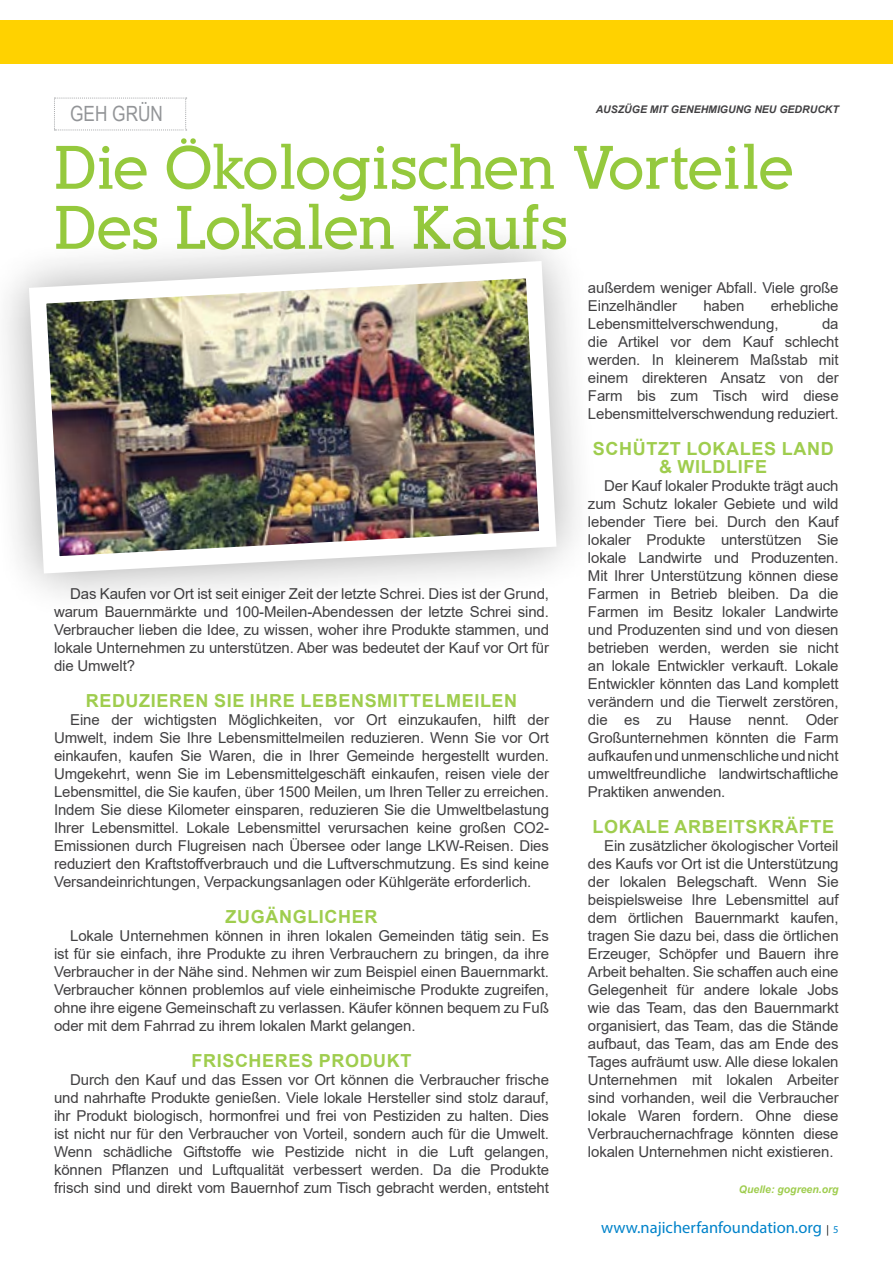
<style>
.page{position:relative;width:893px;height:1263px;background:#fff}
.page>*{position:absolute;margin:0;border:0;box-sizing:border-box;transform-origin:0 0}
.t1{font:700 60px/60px "Alexandria FLF";color:#95c93d}
.t2{font:21px "Arial Narrow";color:#939598}
.t3{font:700 18px/18px "Arial";letter-spacing:.035em;color:#9fcd4e;text-align:center}
.t4{font:16.5px "Myriad Pro";color:#0083ca}
.t5{font:15px/18px "Arial";letter-spacing:-.01em;color:#414042;text-align:justify}
.t6{font:italic 700 10.5px "Arial";color:#414042}
.t7{font:italic 700 10.5px "Arial";color:#9fcd4e}
.s1{font-size:10.5px;color:#000}
.s2{font-size:10.5px}
</style>
<div class="page">
<div style="left:0;top:21px;width:893px;height:43px;background:#ffd200"></div>
<svg style="left:54px;top:98px;width:133px;height:33px"></svg>
<svg style="left:6px;top:239px;width:572px;height:357px"></svg>
<img style="left:20px;top:252px;width:545px;height:330px">
<h2 class="t2" style="left:70px;top:98px;width:92px">GEH GRÜN</h2>
<p class="t6" style="left:596px;top:102px;width:245px">AUSZÜGE MIT GENEHMIGUNG NEU GEDRUCKT</p>
<h1 class="t1" style="left:54px;top:138px;width:741px">Die ökologischen Vorteile des lokalen Kaufs</h1>
<p class="t5" style="left:54px;top:584px;width:497px;text-indent:16px">Das Kaufen vor Ort ist seit einiger Zeit der letzte Schrei. Dies ist der Grund, warum Bauernmärkte und 100-Meilen-Abendessen der letzte Schrei sind.<br>Verbraucher lieben die Idee, zu wissen, woher ihre Produkte stammen, und lokale Unternehmen zu unterstützen. Aber was bedeutet der Kauf vor Ort für die Umwelt?</p>
<p class="t3" style="left:86px;top:691px;width:433px">REDUZIEREN SIE IHRE LEBENSMITTELMEILEN</p>
<p class="t5" style="left:54px;top:710px;width:496px;text-indent:16px">Eine der wichtigsten Möglichkeiten, vor Ort einzukaufen, hilft der Umwelt, indem Sie Ihre Lebensmittelmeilen reduzieren. Wenn Sie vor Ort einkaufen, kaufen Sie Waren, die in Ihrer Gemeinde hergestellt wurden.<br>Umgekehrt, wenn Sie im Lebensmittelgeschäft einkaufen, reisen viele der Lebensmittel, die Sie kaufen, über 1500 Meilen, um Ihren Teller zu erreichen.<br>Indem Sie diese Kilometer einsparen, reduzieren Sie die Umweltbelastung Ihrer Lebensmittel. Lokale Lebensmittel verursachen keine großen CO2- Emissionen durch Flugreisen nach Übersee oder lange LKW-Reisen. Dies reduziert den Kraftstoffverbrauch und die Luftverschmutzung. Es sind keine Versandeinrichtungen, Verpackungsanlagen oder Kühlgeräte erforderlich.</p>
<p class="t3" style="left:226px;top:907px;width:153px">ZUGÄNGLICHER</p>
<p class="t5" style="left:54px;top:926px;width:496px;text-indent:16px">Lokale Unternehmen können in ihren lokalen Gemeinden tätig sein. Es ist für sie einfach, ihre Produkte zu ihren Verbrauchern zu bringen, da ihre Verbraucher in der Nähe sind. Nehmen wir zum Beispiel einen Bauernmarkt.<br>Verbraucher können problemlos auf viele einheimische Produkte zugreifen, ohne ihre eigene Gemeinschaft zu verlassen. Käufer können bequem zu Fuß oder mit dem Fahrrad zu ihrem lokalen Markt gelangen.</p>
<p class="t3" style="left:191px;top:1051px;width:222px">FRISCHERES PRODUKT</p>
<p class="t5" style="left:54px;top:1070px;width:497px;text-indent:16px">Durch den Kauf und das Essen vor Ort können die Verbraucher frische und nahrhafte Produkte genießen. Viele lokale Hersteller sind stolz darauf, ihr Produkt biologisch, hormonfrei und frei von Pestiziden zu halten. Dies ist nicht nur für den Verbraucher von Vorteil, sondern auch für die Umwelt.<br>Wenn schädliche Giftstoffe wie Pestizide nicht in die Luft gelangen, können Pflanzen und Luftqualität verbessert werden. Da die Produkte frisch sind und direkt vom Bauernhof zum Tisch gebracht werden, entsteht</p>
<p class="t5" style="left:588px;top:279px;width:252px">außerdem weniger Abfall. Viele große<br>Einzelhändler</p>
<p class="t5" style="left:588px;top:297px;width:252px;text-indent:183px">erhebliche<br>Lebensmittelverschwendung,</p>
<p class="t5" style="left:703px;top:297px;width:43px">haben</p>
<p class="t5" style="left:588px;top:315px;width:252px;text-indent:234px">da die Artikel vor dem Kauf schlecht werden. In kleinerem Maßstab mit einem direkteren Ansatz von der Farm bis zum Tisch wird diese Lebensmittelverschwendung reduziert.</p>
<p class="t3" style="left:593px;top:440px;width:242px">SCHÜTZT LOKALES LAND &amp; WILDLIFE</p>
<p class="t5" style="left:588px;top:477px;width:252px;text-indent:16px">Der Kauf lokaler Produkte trägt auch zum Schutz lokaler Gebiete und wild lebender Tiere bei. Durch den Kauf lokaler Produkte unterstützen Sie lokale Landwirte und Produzenten.<br>Mit Ihrer Unterstützung können diese Farmen in Betrieb bleiben. Da die Farmen im Besitz lokaler Landwirte und Produzenten sind und von diesen betrieben werden, werden sie nicht an lokale Entwickler verkauft. Lokale Entwickler könnten das Land komplett verändern und die Tierwelt zerstören, die es zu Hause nennt. Oder Großunternehmen könnten die Farm aufkaufen und unmenschliche und nicht umweltfreundliche landwirtschaftliche Praktiken anwenden.</p>
<p class="t3" style="left:592px;top:818px;width:243px">LOKALE ARBEITSKRÄFTE</p>
<p class="t5" style="left:588px;top:837px;width:252px;text-indent:16px">Ein zusätzlicher ökologischer Vorteil des Kaufs vor Ort ist die Unterstützung der lokalen Belegschaft. Wenn Sie beispielsweise Ihre Lebensmittel auf dem örtlichen Bauernmarkt kaufen, tragen Sie dazu bei, dass die örtlichen Erzeuger, Schöpfer und Bauern ihre Arbeit behalten. Sie schaffen auch eine Gelegenheit für andere lokale Jobs wie das Team, das den Bauernmarkt organisiert, das Team, das die Stände aufbaut, das Team, das am Ende des Tages aufräumt usw. Alle diese lokalen Unternehmen mit lokalen Arbeiter sind vorhanden, weil die Verbraucher lokale Waren fordern. Ohne diese Verbrauchernachfrage könnten diese lokalen Unternehmen nicht existieren.</p>
<p class="t7" style="left:739px;top:1182px;width:101px">Quelle: gogreen.org</p>
<p class="t4" style="left:601px;top:1218px;width:239px">www.najicherfanfoundation.org <span class="s1">|</span> <span class="s2">5</span></p>
</div>
